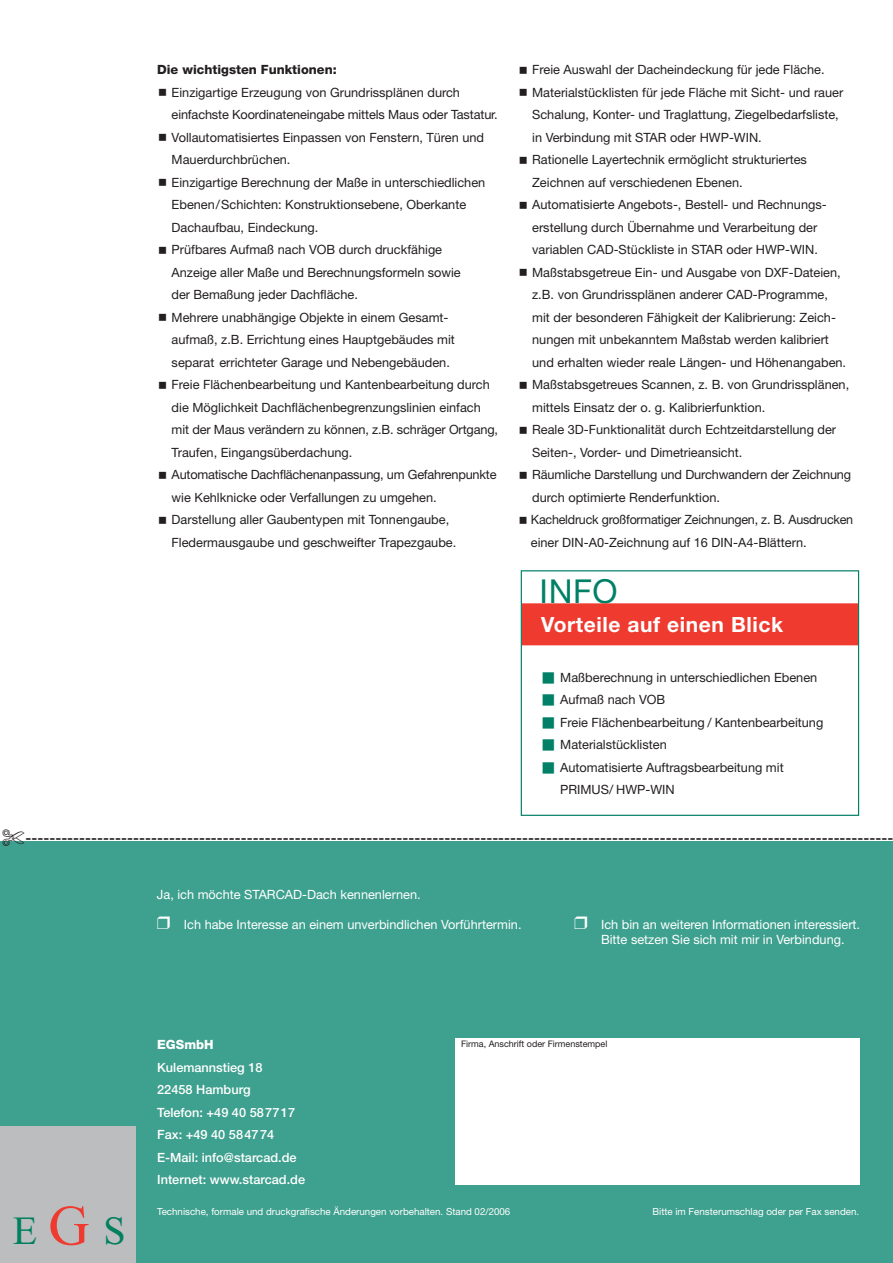
<style>
.page{position:relative;width:893px;height:1263px;background:#fff}
.page>*{position:absolute;margin:0;border:0;box-sizing:border-box;transform-origin:0 0}
.t1{font:40.05px "Times New Roman";color:#00805f}
.t2{font:33px "Helvetica Neue";color:#008066}
.t3{font:700 21px "Helvetica Neue";letter-spacing:.03em;color:#fff}
.t4{font:18px "Helvetica";color:#231f20}
.t5{font:12.75px/22.5px "Helvetica Neue";color:#231f20}
.t6{font:12.75px/15px "Helvetica Neue";color:#fff}
.t7{font:500 12.75px/22.5px "Helvetica Neue";color:#fff}
.t8{font:800 12.75px "Helvetica Neue";color:#231f20}
.t9{font:800 12.75px "Helvetica Neue";color:#fff}
.t10{font:9.75px "Helvetica Neue";color:#fff}
.t11{font:9px "Helvetica Neue";color:#231f20}
.s1{font-size:56.7px;color:#ef3a2f}
</style>
<div class="page">
<div style="left:522px;top:603px;width:335px;height:42px;background:#ef3a2f"></div>
<div style="left:520px;top:570px;width:339px;height:246px;border:1px solid #008066"></div>
<div style="left:0;top:842px;width:892px;height:421px;background:#3ea08e"></div>
<div style="left:455px;top:1038px;width:404px;height:146px;background:#fff"></div>
<div style="left:0;top:1127px;width:136px;height:136px;background:#bbbdbf"></div>
<p class="t8" style="left:157px;top:65px;width:181px">Die wichtigsten Funktionen:</p>
<p class="t5" style="left:172px;top:82px;width:328px">Einzigartige Erzeugung von Grundrissplänen durch einfachste Koordinateneingabe mittels Maus oder Tastatur.<br>Vollautomatisiertes Einpassen von Fenstern, Türen und Mauerdurchbrüchen.<br>Einzigartige Berechnung der Maße in unterschiedlichen Ebenen/Schichten: Konstruktionsebene, Oberkante Dachaufbau, Eindeckung.<br>Prüfbares Aufmaß nach VOB durch druckfähige<br>Anzeige aller Maße und Berechnungsformeln sowie<br>der Bemaßung jeder Dachfläche.<br>Mehrere unabhängige Objekte in einem Gesamt-<br>aufmaß, z.B. Errichtung eines Hauptgebäudes mit separat errichteter Garage und Nebengebäuden.<br>Freie Flächenbearbeitung und Kantenbearbeitung durch die Möglichkeit Dachflächenbegrenzungslinien einfach mit der Maus verändern zu können, z.B. schräger Ortgang, Traufen, Eingangsüberdachung.<br>Automatische Dachflächenanpassung, um Gefahrenpunkte wie Kehlknicke oder Verfallungen zu umgehen.<br>Darstellung aller Gaubentypen mit Tonnengaube, Fledermausgaube und geschweifter Trapezgaube.</p>
<p class="t5" style="left:531px;top:60px;width:324px">Freie Auswahl der Dacheindeckung für jede Fläche.<br>Materialstücklisten für jede Fläche mit Sicht- und rauer Schalung, Konter- und Traglattung, Ziegelbedarfsliste,<br>in Verbindung mit STAR oder HWP-WIN.<br>Rationelle Layertechnik ermöglicht strukturiertes Zeichnen auf verschiedenen Ebenen.<br>Automatisierte Angebots-, Bestell- und Rechnungs&shy;erstellung durch Übernahme und Verarbeitung der variablen CAD-Stückliste in STAR oder HWP-WIN.<br>Maßstabsgetreue Ein- und Ausgabe von DXF-Dateien, z.B. von Grundrissplänen anderer CAD-Programme,<br>mit der besonderen Fähigkeit der Kalibrierung: Zeich&shy;nungen mit unbekanntem Maßstab werden kalibriert<br>und erhalten wieder reale Längen- und Höhenangaben.<br>Maßstabsgetreues Scannen, z. B. von Grundrissplänen, mittels Einsatz der o. g. Kalibrierfunktion.<br>Reale 3D-Funktionalität durch Echtzeitdarstellung der Seiten-, Vorder- und Dimetrieansicht.<br>Räumliche Darstellung und Durchwandern der Zeichnung durch optimierte Renderfunktion.<br>Kacheldruck großformatiger Zeichnungen, z. B. Ausdrucken einer DIN-A0-Zeichnung auf 16 DIN-A4-Blättern.</p>
<h2 class="t2" style="left:539px;top:580px;width:80px">INFO</h2>
<h3 class="t3" style="left:541px;top:617px;width:243px">Vorteile auf einen Blick</h3>
<p class="t5" style="left:560px;top:667px;width:265px">Maßberechnung in unterschiedlichen Ebenen<br>Aufmaß nach VOB<br>Freie Flächenbearbeitung / Kantenbearbeitung<br>Materialstücklisten<br>Automatisierte Auftragsbearbeitung mit<br>PRIMUS/ HWP-WIN</p>
<h3 class="t4" style="left:2px;top:831px;width:893px">✄-------------------------------------------------------------------------------------------------------------------------------------------------</h3>
<p class="t6" style="left:157px;top:889px;width:265px">Ja, ich möchte STARCAD-Dach kennenlernen.</p>
<p class="t6" style="left:157px;top:919px;width:366px">❒ Ich habe Interesse an einem unverbindlichen Vorführtermin.</p>
<p class="t6" style="left:601px;top:919px;width:261px;text-indent:-27px">❒ Ich bin an weiteren Informationen interessiert.<br>Bitte setzen Sie sich mit mir in Verbindung.</p>
<h1 class="t1" style="left:13px;top:1217px;width:114px">E <span class="s1">G</span> S</h1>
<p class="t9" style="left:157px;top:1040px;width:58px">EGSmbH</p>
<p class="t7" style="left:157px;top:1057px;width:149px">Kulemannstieg 18<br>22458 Hamburg<br>Telefon: +49 40 587717<br>Fax: +49 40 584774<br>E-Mail: info@starcad.de<br>Internet: www.starcad.de</p>
<p class="t11" style="left:461px;top:1041px;width:148px">Firma, Anschrift oder Firmenstempel</p>
<p class="t10" style="left:157px;top:1209px;width:355px">Technische, formale und druckgrafische Änderungen vorbehalten. Stand 02/2006</p>
<p class="t10" style="left:652px;top:1209px;width:208px">Bitte im Fensterumschlag oder per Fax senden.</p>
</div>
